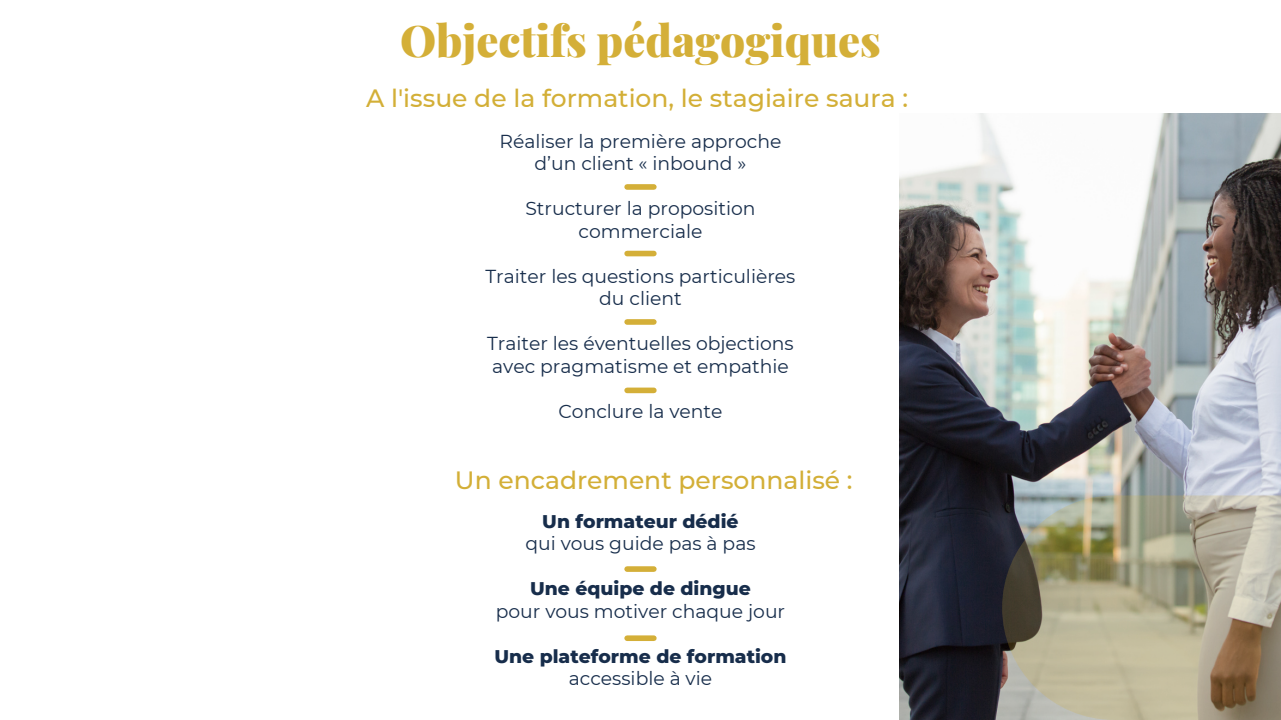
<style>
.page{position:relative;width:1281px;height:720px;background:#fff}
.page>*{position:absolute;margin:0;border:0;box-sizing:border-box;transform-origin:0 0}
.t1{font:900 43.75px "Playfair Display";color:#d4af38}
.t2{font:500 25px "Montserrat";color:#d3af37}
.t3{font:18.75px/22.5px "Montserrat";color:#172d4b;text-align:center}
.t4{font:800 18.75px "Montserrat";color:#172d4b}
</style>
<div class="page">
<img style="left:899px;top:113px;width:382px;height:607px">
<svg style="left:1002px;top:495px;width:279px;height:225px"></svg>
<div style="left:627px;top:184px;width:27px;height:6px;background:#d4af38"></div>
<div style="left:627px;top:566px;width:27px;height:6px;background:#d4af38"></div>
<div style="left:627px;top:635px;width:27px;height:6px;background:#d4af38"></div>
<div style="left:627px;top:251px;width:27px;height:5px;background:#d4af38"></div>
<div style="left:627px;top:319px;width:27px;height:6px;background:#d4af38"></div>
<div style="left:627px;top:388px;width:27px;height:5px;background:#d4af38"></div>
<h1 class="t1" style="left:400px;top:6px;width:482px">Objectifs pédagogiques</h1>
<h2 class="t2" style="left:366px;top:81px;width:543px">A l'issue de la formation, le stagiaire saura :</h2>
<p class="t3" style="left:499px;top:129px;width:283px">Réaliser la première approche d’un client « inbound »</p>
<p class="t3" style="left:525px;top:197px;width:232px">Structurer la proposition commerciale</p>
<p class="t3" style="left:485px;top:264px;width:311px">Traiter les questions particulières du client</p>
<p class="t3" style="left:487px;top:332px;width:308px;text-align:left">Traiter les éventuelles objections avec pragmatisme et empathie</p>
<p class="t3" style="left:558px;top:399px;width:166px">Conclure la vente</p>
<h2 class="t2" style="left:455px;top:463px;width:399px">Un encadrement personnalisé :</h2>
<p class="t4" style="left:542px;top:507px;width:198px">Un formateur dédié</p>
<p class="t3" style="left:525px;top:532px;width:232px">qui vous guide pas à pas</p>
<p class="t4" style="left:530px;top:575px;width:222px">Une équipe de dingue</p>
<p class="t3" style="left:496px;top:599px;width:291px">pour vous motiver chaque jour</p>
<p class="t4" style="left:494px;top:642px;width:294px">Une plateforme de formation</p>
<p class="t3" style="left:569px;top:667px;width:145px">accessible à vie</p>
</div>
